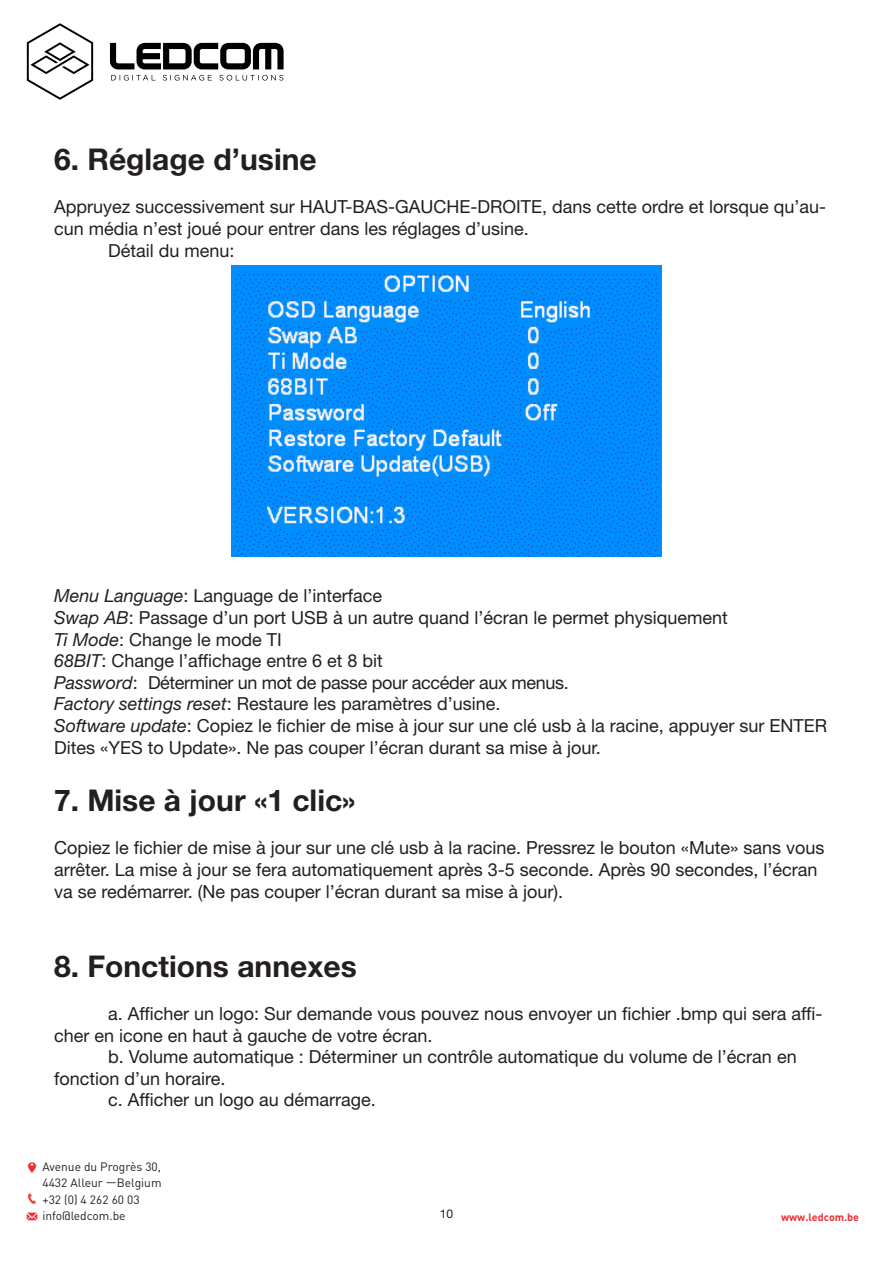
<style>
.page{position:relative;width:893px;height:1263px;background:#fff}
.page>*{position:absolute;margin:0;border:0;box-sizing:border-box;transform-origin:0 0}
.t1{font:700 30px "Helvetica Neue LT Std";color:#231f20}
.t2{font:18px/21.6px "Helvetica Neue LT Std";color:#231f20}
.t3{font:18px "Helvetica Neue LT Std";letter-spacing:-.02em;color:#231f20}
.t4{font:12px/16.5px "DIN Pro";color:#231f20}
.t5{font:12px "Helvetica Neue LT Std";color:#231f20}
.t6{font:700 10.8px "DIN Pro";color:#ee2d34}
.s1{font-style:italic}
</style>
<div class="page">
<svg style="left:111px;top:75px;width:44px;height:6px"></svg>
<svg style="left:163px;top:75px;width:49px;height:6px"></svg>
<svg style="left:219px;top:75px;width:64px;height:6px"></svg>
<svg style="left:110px;top:43px;width:174px;height:26px"></svg>
<svg style="left:27px;top:23px;width:66px;height:77px"></svg>
<img style="left:232px;top:266px;width:429px;height:290px">
<p class="t1" style="left:54px;top:141px;width:264px">6. Réglage d’usine</p>
<p class="t2" style="left:54px;top:196px;width:774px">Appruyez successivement sur HAUT-BAS-GAUCHE-DROITE, dans cette ordre et lorsque qu’au&shy;cun média n’est joué pour entrer dans les réglages d’usine.</p>
<p class="t2" style="left:108px;top:239px;width:128px">Détail du menu:</p>
<p class="t2" style="left:54px;top:585px;width:330px"><span class="s1">Menu Language</span>: Language de l’interface</p>
<p class="t2" style="left:54px;top:606px;width:675px"><span class="s1">Swap AB</span>: Passage d’un port USB à un autre quand l’écran le permet physiquement</p>
<p class="t2" style="left:54px;top:628px;width:229px"><span class="s1">Ti Mode</span>: Change le mode TI</p>
<p class="t2" style="left:54px;top:650px;width:330px"><span class="s1">68BIT</span>: Change l’affichage entre 6 et 8 bit</p>
<p class="t3" style="left:54px;top:672px;width:516px"><span class="s1">Password</span>: Déterminer un mot de passe pour accéder aux menus.</p>
<p class="t2" style="left:54px;top:693px;width:448px"><span class="s1">Factory settings reset</span>: Restaure les paramètres d’usine.</p>
<p class="t2" style="left:54px;top:714px;width:775px"><span class="s1">Software update</span>: Copiez le fichier de mise à jour sur une clé usb à la racine, appuyer sur ENTER<br>Dites «YES to Update». Ne pas couper l’écran durant sa mise à jour.</p>
<p class="t1" style="left:54px;top:782px;width:303px">7. Mise à jour «1 clic»</p>
<p class="t2" style="left:54px;top:837px;width:772px">Copiez le fichier de mise à jour sur une clé usb à la racine. Pressrez le bouton «Mute» sans vous arrêter. La mise à jour se fera automatiquement après 3-5 seconde. Après 90 secondes, l’écran va se redémarrer. (Ne pas couper l’écran durant sa mise à jour).</p>
<p class="t1" style="left:54px;top:947px;width:304px">8. Fonctions annexes</p>
<p class="t2" style="left:54px;top:1002px;width:770px;text-indent:54px">a. Afficher un logo: Sur demande vous pouvez nous envoyer un fichier .bmp qui sera affi&shy;cher en icone en haut à gauche de votre écran.</p>
<p class="t2" style="left:54px;top:1046px;width:744px;text-indent:54px">b. Volume automatique : Déterminer un contrôle automatique du volume de l’écran en fonction d’un horaire.</p>
<p class="t2" style="left:108px;top:1089px;width:269px">c. Afficher un logo au démarrage.</p>
<p class="t4" style="left:42px;top:1158px;width:121px">Avenue du Progrès 30,<br>4432 Alleur —Belgium +32 (0) 4 262 60 03 info@ledcom.be</p>
<p class="t5" style="left:440px;top:1206px;width:15px">10</p>
<p class="t6" style="left:781px;top:1209px;width:80px">www.ledcom.be</p>
</div>
